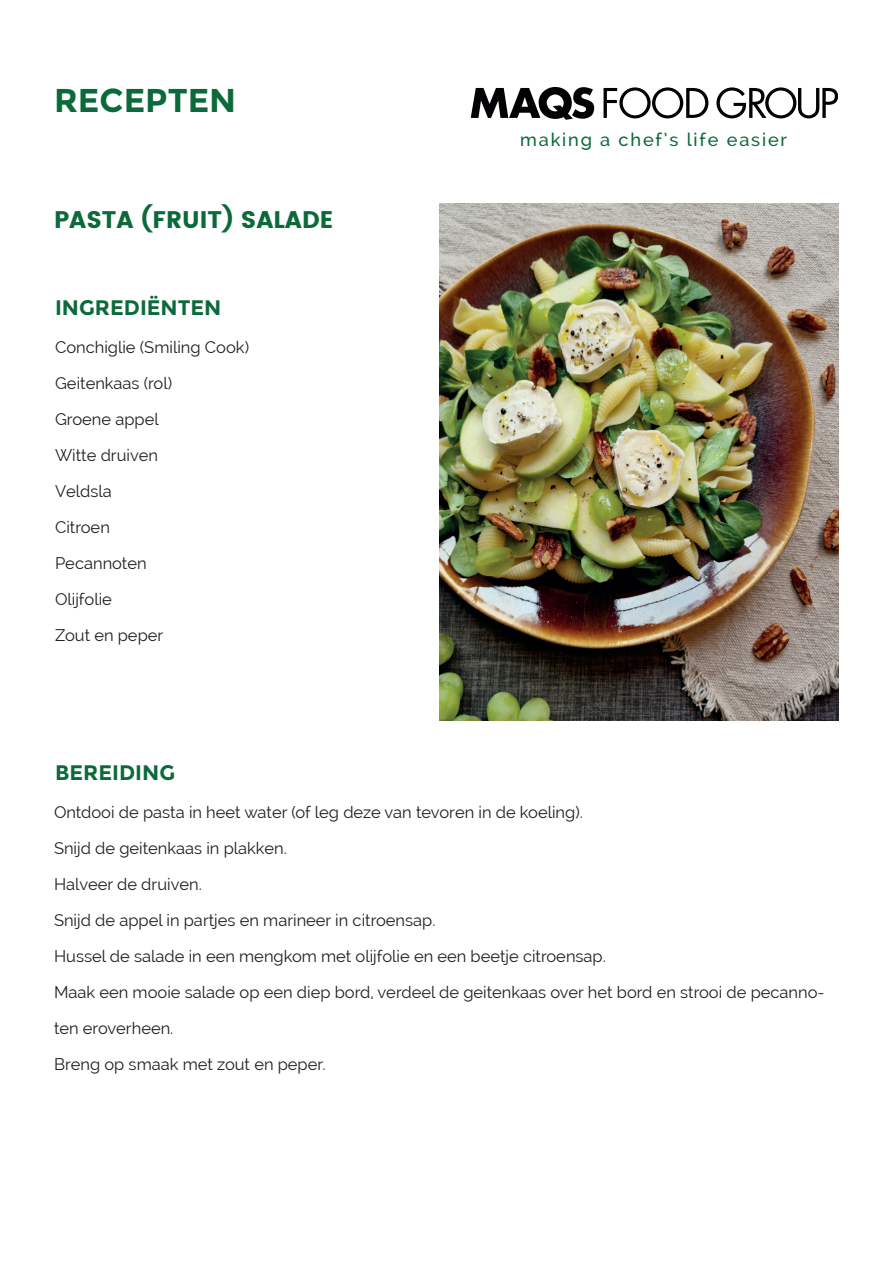
<style>
.page{position:relative;width:893px;height:1263px;background:#fff}
.page>*{position:absolute;margin:0;border:0;box-sizing:border-box;transform-origin:0 0}
.t1{font:700 33px "Montserrat";color:#0b693a}
.t2{font:700 24px "Poppins";color:#0b693a}
.t3{font:700 21px "Montserrat";color:#0b693a}
.t4{font:500 18.15px "Raleway";letter-spacing:.1em;color:#0a693a}
.t5{font:16.5px/36px "Raleway";color:#231f20}
</style>
<div class="page">
<svg style="left:471px;top:87px;width:123px;height:33px"></svg>
<svg style="left:604px;top:87px;width:104px;height:31px"></svg>
<svg style="left:716px;top:87px;width:122px;height:31px"></svg>
<img style="left:439px;top:203px;width:400px;height:518px">
<h1 class="t1" style="left:54px;top:80px;width:184px">RECEPTEN</h1>
<h2 class="t2" style="left:54px;top:206px;width:281px">PASTA (FRUIT) SALADE</h2>
<p class="t3" style="left:55px;top:295px;width:168px">INGREDIËNTEN</p>
<p class="t5" style="left:55px;top:329px;width:196px">Conchiglie (Smiling Cook)<br>Geitenkaas (rol)<br>Groene appel<br>Witte druiven<br>Veldsla<br>Citroen<br>Pecannoten<br>Olijfolie<br>Zout en peper</p>
<p class="t3" style="left:55px;top:760px;width:122px">BEREIDING</p>
<p class="t4" style="left:520px;top:129px;width:268px">making a chef’s life easier</p>
<p class="t5" style="left:54px;top:794px;width:772px">Ontdooi de pasta in heet water (of leg deze van tevoren in de koeling).<br>Snijd de geitenkaas in plakken.<br>Halveer de druiven.<br>Snijd de appel in partjes en marineer in citroensap.<br>Hussel de salade in een mengkom met olijfolie en een beetje citroensap.<br>Maak een mooie salade op een diep bord, verdeel de geitenkaas over het bord en strooi de pecanno&shy;ten eroverheen.<br>Breng op smaak met zout en peper.</p>
</div>
